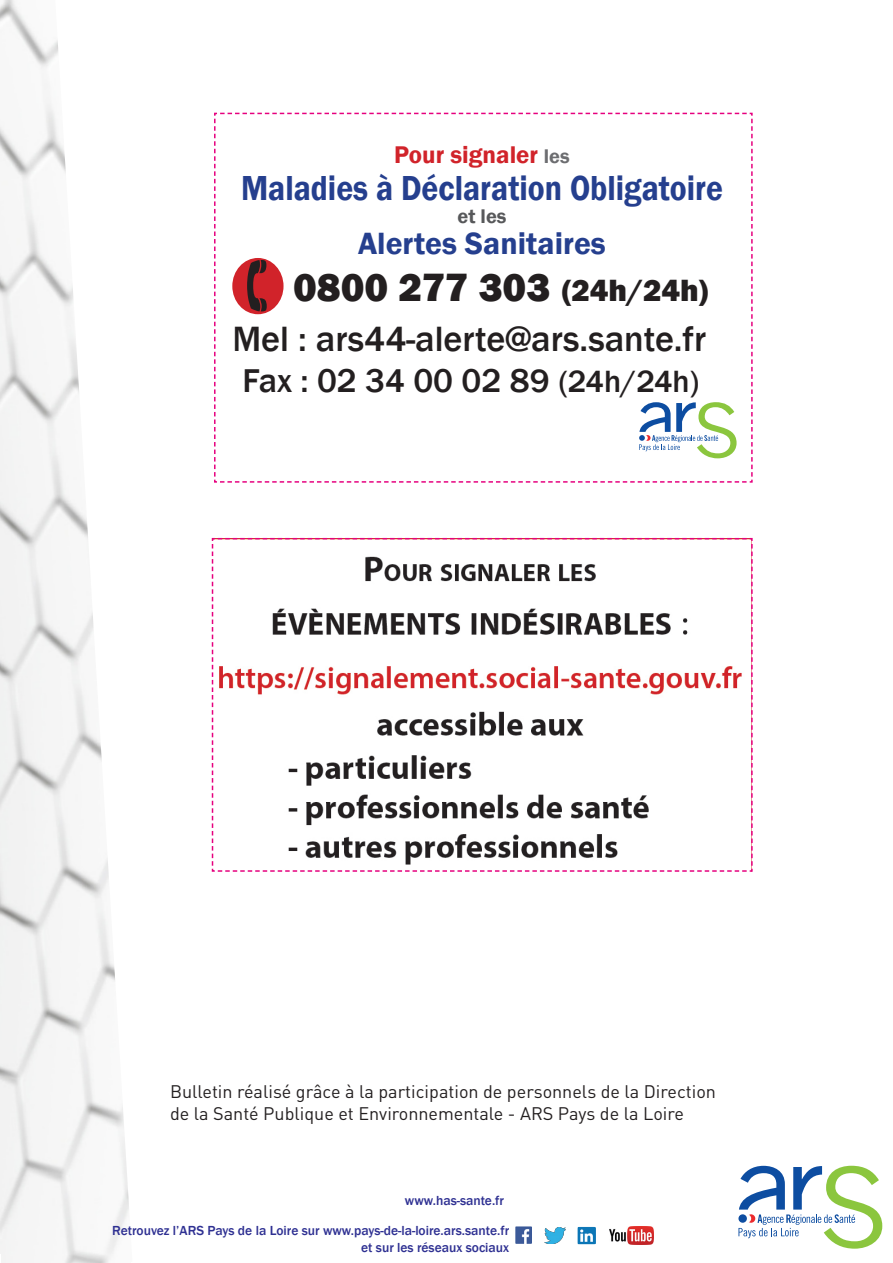
<style>
.page{position:relative;width:893px;height:1263px;background:#fff}
.page>*{position:absolute;margin:0;border:0;box-sizing:border-box;transform-origin:0 0}
.t1{font:800 40.65px "Franklin Gothic";color:#231f20}
.t2{font:500 36.15px "Franklin Gothic";color:#231f20}
.t3{font:600 35.7px "Franklin Gothic";color:#253f8e;scale:.88 1}
.t4{font:500 33.9px "Franklin Gothic";color:#231f20}
.t5{font:600 31.65px "Franklin Gothic";color:#253f8e}
.t6{font:600 24.9px "Franklin Gothic";color:#d1232a}
.t7{font:600 20.25px "Franklin Gothic";color:#57585a}
.t8{font:18px/21.6px "DIN Pro";color:#231f20}
.t9{font:500 13.5px "Franklin Gothic";color:#2e3092}
.s1{font-size:20.25px;color:#6c6d70}
.s2{font-size:31.65px}
</style>
<div class="page">
<img style="left:0;top:0;width:129px;height:1263px">
<svg style="left:211px;top:537px;width:542px;height:335px"></svg>
<img style="left:544px;top:1227px;width:21px;height:17px">
<img style="left:577px;top:1226px;width:18px;height:18px">
<img style="left:515px;top:1226px;width:17px;height:17px">
<img style="left:610px;top:1226px;width:43px;height:18px">
<svg style="left:738px;top:1166px;width:144px;height:83px"></svg>
<svg style="left:214px;top:113px;width:539px;height:370px"></svg>
<p class="t6" style="left:394px;top:140px;width:177px">Pour signaler <span class="s1">les</span></p>
<p class="t3" style="left:241px;top:166px;width:549px">Maladies à Déclaration Obligatoire</p>
<p class="t5" style="left:358px;top:224px;width:249px">Alertes Sanitaires</p>
<p class="t1" style="left:293px;top:261px;width:416px">0800 277 303 <span class="s2">(24h/24h)</span></p>
<p class="t2" style="left:232px;top:316px;width:475px">Mel : ars44-alerte@ars.sante.fr</p>
<p class="t4" style="left:242px;top:360px;width:458px">Fax : 02 34 00 02 89 <span class="s2">(24h/24h)</span></p>
<p class="t7" style="left:457px;top:204px;width:50px">et les</p>
<p class="t8" style="left:170px;top:1080px;width:547px">Bulletin réalisé grâce à la participation de personnels de la Direction de la Santé Publique et Environnementale - ARS Pays de la Loire</p>
<p class="t9" style="left:405px;top:1192px;width:101px">www.has-sante.fr</p>
<p class="t9" style="left:112px;top:1222px;width:398px">Retrouvez l’ARS Pays de la Loire sur www.pays-de-la-loire.ars.sante.fr</p>
<p class="t9" style="left:361px;top:1239px;width:149px">et sur les réseaux sociaux</p>
</div>
